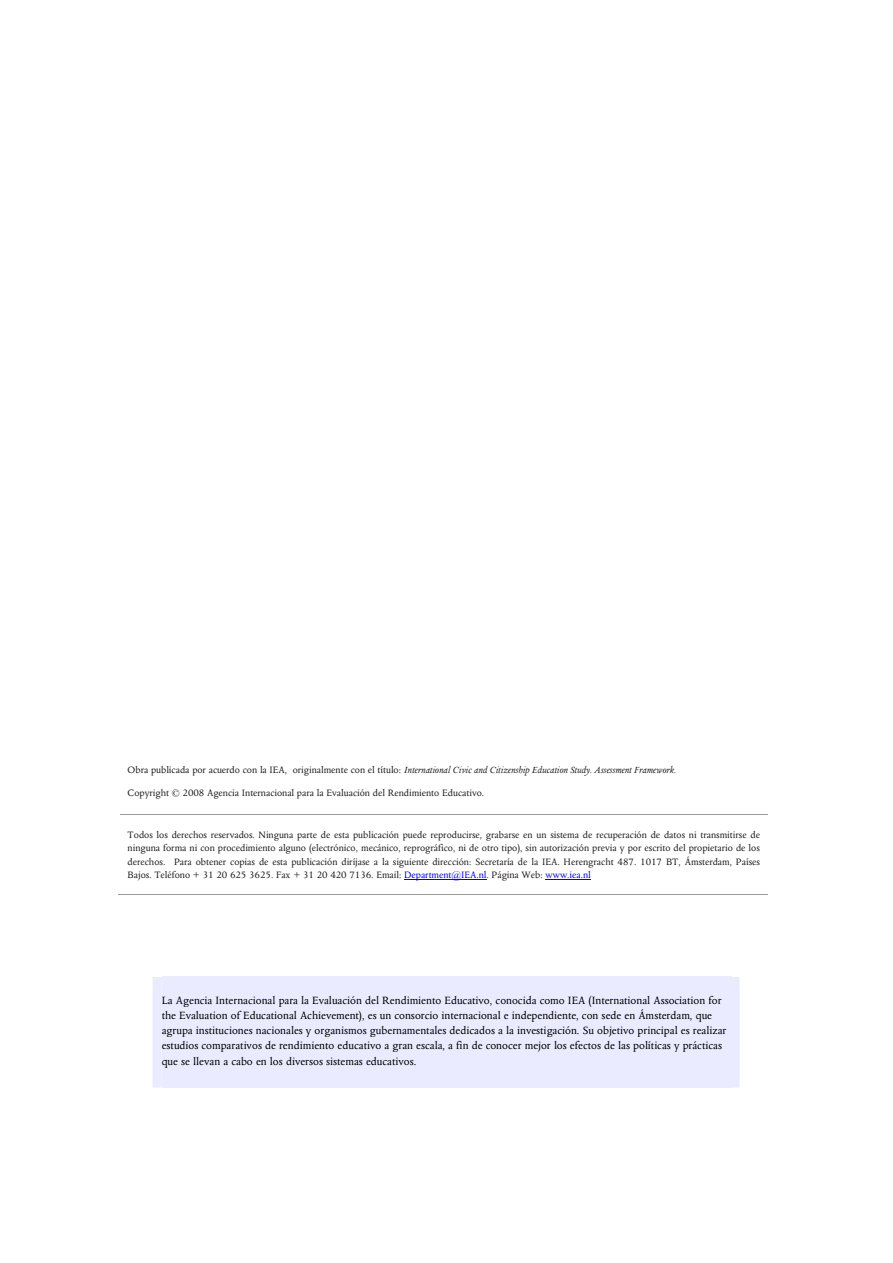
<style>
.page{position:relative;width:893px;height:1263px;background:#fff}
.page>*{position:absolute;margin:0;border:0;box-sizing:border-box;transform-origin:0 0}
.t1{font:12px/15.1px "Columbus MT Pro";color:#000}
.t2{font:10.5px/13.2px "Columbus MT Pro";letter-spacing:-.005em;color:#221e1f;text-align:justify}
.t3{font:italic 10.5px "Columbus MT Pro";color:#221e1f}
.s1{font-style:normal}
.s2{color:#00f}
</style>
<div class="page">
<hr style="left:404px;top:879px;width:82px;height:1px;background:#00f">
<hr style="left:545px;top:879px;width:46px;height:1px;background:#00f">
<hr style="left:120px;top:814px;width:647px;height:1px;background:#9a9a9a">
<hr style="left:118px;top:894px;width:650px;height:1px;background:#9a9a9a">
<div style="left:153px;top:977px;width:586px;height:111px;background:#ebebff"></div>
<div style="left:162px;top:977px;width:569px;height:15px;background:#ebebff"></div>
<div style="left:162px;top:992px;width:569px;height:15px;background:#ebebff"></div>
<div style="left:162px;top:1007px;width:569px;height:15px;background:#ebebff"></div>
<div style="left:162px;top:1022px;width:569px;height:15px;background:#ebebff"></div>
<div style="left:162px;top:1037px;width:569px;height:16px;background:#ebebff"></div>
<div style="left:162px;top:1053px;width:569px;height:15px;background:#ebebff"></div>
<div style="left:162px;top:1068px;width:569px;height:20px;background:#ebebff"></div>
<p class="t3" style="left:128px;top:765px;width:550px"><span class="s1">Obra publicada por acuerdo con la IEA, originalmente con el título:</span> International Civic and Citizenship Education Study. Assessment Framework.</p>
<p class="t2" style="left:128px;top:787px;width:358px">Copyright © 2008 Agencia Internacional para la Evaluación del Rendimiento Educativo.</p>
<p class="t2" style="left:128px;top:829px;width:634px">Todos los derechos reservados. Ninguna parte de esta publicación puede reproducirse, grabarse en un sistema de recuperación de datos ni transmitirse de ninguna forma ni con procedimiento alguno (electrónico, mecánico, reprográfico, ni de otro tipo), sin autorización previa y por escrito del propietario de los derechos. Para obtener copias de esta publicación diríjase a la siguiente dirección: Secretaría de la IEA. Herengracht 487. 1017 BT, Ámsterdam, Países Bajos. Teléfono + 31 20 625 3625. Fax + 31 20 420 7136. Email: <span class="s2">Department@IEA.nl</span>. Página Web: <span class="s2">www.iea.nl</span></p>
<p class="t1" style="left:162px;top:994px;width:566px">La Agencia Internacional para la Evaluación del Rendimiento Educativo, conocida como IEA (International Association for the Evaluation of Educational Achievement), es un consorcio internacional e independiente, con sede en Ámsterdam, que agrupa instituciones nacionales y organismos gubernamentales dedicados a la investigación. Su objetivo principal es realizar estudios comparativos de rendimiento educativo a gran escala, a fin de conocer mejor los efectos de las políticas y prácticas que se llevan a cabo en los diversos sistemas educativos.</p>
</div>
